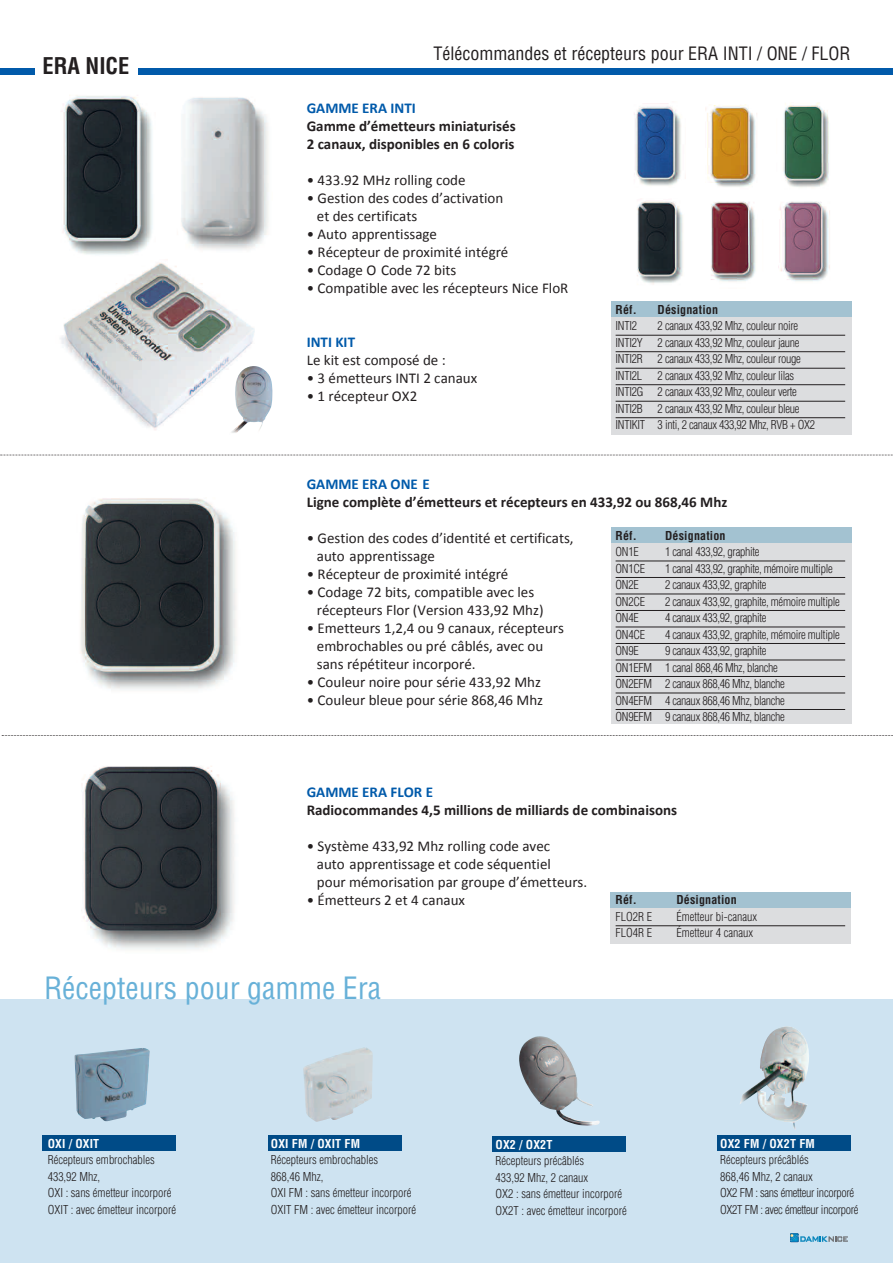
<style>
.page{position:relative;width:893px;height:1263px;background:#fff}
.page>*{position:absolute;margin:0;border:0;box-sizing:border-box;transform-origin:0 0}
.t1{font:condensed 30px "Helvetica";color:#68b1d8}
.t2{font:700 condensed 22.5px "Helvetica";color:#231f20}
.t3{font:condensed 18px "Helvetica";color:#231f20}
.t4{font:15px/18px "Calibri";color:#231f20}
.t5{font:700 15px/18px "Calibri";color:#231f20}
.t6{font:700 15px "Calibri";color:#015aaa}
.t7{font:300 condensed 12px/16.5px "Helvetica";letter-spacing:-.025em;color:#231f20}
.t8{font:300 condensed 12px/16.5px "Helvetica";color:#231f20}
.t9{font:700 condensed 12px "Helvetica";letter-spacing:.015em;color:#231f20}
.t10{font:700 condensed 12px "Helvetica";letter-spacing:.015em;color:#fff}
</style>
<div class="page">
<div style="left:0;top:999px;width:893px;height:264px;background:#cee3f1"></div>
<div style="left:611px;top:531px;width:240px;height:193px;background:#dcdddf"></div>
<div style="left:611px;top:527px;width:240px;height:16px;background:#a3c2d1"></div>
<hr style="left:616px;top:561px;width:229px;height:1px;background:#231f20">
<hr style="left:616px;top:577px;width:229px;height:1px;background:#231f20">
<hr style="left:616px;top:594px;width:229px;height:1px;background:#231f20">
<hr style="left:616px;top:610px;width:229px;height:1px;background:#231f20">
<hr style="left:616px;top:627px;width:229px;height:1px;background:#231f20">
<hr style="left:616px;top:643px;width:229px;height:1px;background:#231f20">
<hr style="left:616px;top:660px;width:229px;height:1px;background:#231f20">
<hr style="left:616px;top:676px;width:229px;height:1px;background:#231f20">
<hr style="left:616px;top:693px;width:229px;height:1px;background:#231f20">
<hr style="left:616px;top:709px;width:229px;height:1px;background:#231f20">
<img style="left:80px;top:498px;width:156px;height:192px">
<svg style="left:790px;top:1233px;width:58px;height:9px"></svg>
<img style="left:61px;top:95px;width:92px;height:160px">
<img style="left:181px;top:97px;width:87px;height:153px">
<div style="left:611px;top:307px;width:240px;height:128px;background:#dcdddf"></div>
<div style="left:611px;top:302px;width:240px;height:15px;background:#a3c2d1"></div>
<hr style="left:616px;top:335px;width:229px;height:1px;background:#231f20">
<hr style="left:616px;top:351px;width:229px;height:1px;background:#231f20">
<hr style="left:616px;top:368px;width:229px;height:1px;background:#231f20">
<hr style="left:616px;top:384px;width:229px;height:1px;background:#231f20">
<hr style="left:616px;top:401px;width:229px;height:1px;background:#231f20">
<hr style="left:616px;top:417px;width:229px;height:1px;background:#231f20">
<img style="left:634px;top:103px;width:47px;height:83px">
<img style="left:705px;top:104px;width:51px;height:83px">
<img style="left:783px;top:102px;width:46px;height:86px">
<img style="left:637px;top:200px;width:46px;height:85px">
<img style="left:711px;top:201px;width:45px;height:81px">
<img style="left:778px;top:201px;width:52px;height:80px">
<img style="left:60px;top:263px;width:195px;height:167px">
<svg style="left:2px;top:735px;width:891px;height:1px"></svg>
<div style="left:610px;top:898px;width:241px;height:46px;background:#dcdddf"></div>
<div style="left:610px;top:892px;width:241px;height:15px;background:#a3c2d1"></div>
<hr style="left:616px;top:925px;width:229px;height:1px;background:#231f20">
<img style="left:82px;top:766px;width:152px;height:184px">
<div style="left:0;top:68px;width:34px;height:6px;background:#015aaa"></div>
<div style="left:138px;top:68px;width:755px;height:6px;background:#015aaa"></div>
<svg style="left:0;top:455px;width:893px;height:1px"></svg>
<img style="left:75px;top:1048px;width:75px;height:73px">
<div style="left:43px;top:1135px;width:133px;height:16px;background:#004b87"></div>
<img style="left:303px;top:1047px;width:70px;height:75px">
<div style="left:268px;top:1135px;width:134px;height:16px;background:#004b87"></div>
<img style="left:740px;top:1026px;width:69px;height:104px">
<div style="left:717px;top:1135px;width:134px;height:16px;background:#004b87"></div>
<img style="left:519px;top:1036px;width:81px;height:90px">
<div style="left:492px;top:1136px;width:134px;height:16px;background:#004b87"></div>
<img style="left:226px;top:366px;width:47px;height:67px">
<h2 class="t2" style="left:43px;top:52px;width:88px">ERA NICE</h2>
<h3 class="t3" style="left:433px;top:42px;width:419px">Télécommandes et récepteurs pour ERA INTI / ONE / FLOR</h3>
<p class="t6" style="left:307px;top:98px;width:111px">GAMME ERA INTI</p>
<p class="t5" style="left:307px;top:117px;width:211px">Gamme d’émetteurs miniaturisés<br>2 canaux, disponibles en 6 coloris</p>
<p class="t4" style="left:307px;top:171px;width:160px">• 433.92 MHz rolling code</p>
<p class="t4" style="left:317px;top:189px;width:188px;text-indent:-10px">• Gestion des codes d’activation et des certificats</p>
<p class="t4" style="left:307px;top:225px;width:132px">• Auto apprentissage</p>
<p class="t4" style="left:307px;top:243px;width:203px">• Récepteur de proximité intégré</p>
<p class="t4" style="left:307px;top:261px;width:151px">• Codage O Code 72 bits</p>
<p class="t4" style="left:307px;top:279px;width:263px">• Compatible avec les récepteurs Nice FloR</p>
<p class="t6" style="left:307px;top:332px;width:50px">INTI KIT</p>
<p class="t4" style="left:307px;top:351px;width:141px">Le kit est composé de :</p>
<p class="t4" style="left:307px;top:369px;width:172px">• 3 émetteurs INTI 2 canaux</p>
<p class="t4" style="left:307px;top:387px;width:112px">• 1 récepteur OX2</p>
<p class="t9" style="left:616px;top:302px;width:23px">Réf.</p>
<p class="t9" style="left:658px;top:302px;width:62px">Désignation</p>
<p class="t7" style="left:616px;top:318px;width:23px">INTI2</p>
<p class="t7" style="left:616px;top:318px;width:187px;text-indent:42px">2 canaux 433,92 Mhz, couleur noire<br>INTI2Y 2 canaux 433,92 Mhz, couleur jaune<br>INTI2R 2 canaux 433,92 Mhz, couleur rouge<br>INTI2L</p>
<p class="t7" style="left:616px;top:367px;width:201px;text-indent:42px">2 canaux 433,92 Mhz, couleur lilas INTI2G 2 canaux 433,92 Mhz, couleur verte INTI2B 2 canaux 433,92 Mhz, couleur bleue INTIKIT 3 inti, 2 canaux 433,92 Mhz, RVB + OX2</p>
<p class="t6" style="left:307px;top:475px;width:125px">GAMME ERA ONE E</p>
<p class="t5" style="left:307px;top:493px;width:422px">Ligne complète d’émetteurs et récepteurs en 433,92 ou 868,46 Mhz</p>
<p class="t4" style="left:317px;top:529px;width:258px;text-indent:-10px">• Gestion des codes d’identité et certificats, auto apprentissage</p>
<p class="t4" style="left:307px;top:565px;width:203px">• Récepteur de proximité intégré</p>
<p class="t4" style="left:317px;top:583px;width:228px;text-indent:-10px">• Codage 72 bits, compatible avec les récepteurs Flor (Version 433,92 Mhz)</p>
<p class="t4" style="left:317px;top:619px;width:249px;text-indent:-10px">• Emetteurs 1,2,4 ou 9 canaux, récepteurs embrochables ou pré câblés, avec ou sans répétiteur incorporé.</p>
<p class="t4" style="left:307px;top:673px;width:236px">• Couleur noire pour série 433,92 Mhz</p>
<p class="t4" style="left:307px;top:691px;width:238px">• Couleur bleue pour série 868,46 Mhz</p>
<p class="t9" style="left:616px;top:528px;width:23px">Réf.</p>
<p class="t9" style="left:665px;top:528px;width:62px">Désignation</p>
<p class="t7" style="left:616px;top:543px;width:25px">ON1E</p>
<p class="t7" style="left:665px;top:543px;width:96px">1 canal 433,92, graphite</p>
<p class="t7" style="left:616px;top:560px;width:31px">ON1CE</p>
<p class="t7" style="left:665px;top:560px;width:169px">1 canal 433,92, graphite, mémoire multiple</p>
<p class="t7" style="left:616px;top:576px;width:25px">ON2E</p>
<p class="t7" style="left:665px;top:576px;width:103px">2 canaux 433,92, graphite</p>
<p class="t7" style="left:616px;top:593px;width:31px">ON2CE</p>
<p class="t7" style="left:665px;top:593px;width:176px">2 canaux 433,92, graphite, mémoire multiple</p>
<p class="t7" style="left:616px;top:609px;width:25px">ON4E</p>
<p class="t7" style="left:665px;top:609px;width:103px">4 canaux 433,92, graphite</p>
<p class="t7" style="left:616px;top:626px;width:31px">ON4CE</p>
<p class="t7" style="left:665px;top:626px;width:176px">4 canaux 433,92, graphite, mémoire multiple</p>
<p class="t7" style="left:616px;top:642px;width:25px">ON9E</p>
<p class="t7" style="left:616px;top:642px;width:171px;text-indent:50px">9 canaux 433,92, graphite ON1EFM 1 canal 868,46 Mhz, blanche ON2EFM 2 canaux 868,46 Mhz, blanche ON4EFM 4 canaux 868,46 Mhz, blanche ON9EFM 9 canaux 868,46 Mhz, blanche</p>
<p class="t6" style="left:307px;top:782px;width:128px">GAMME ERA FLOR E</p>
<p class="t5" style="left:307px;top:801px;width:372px">Radiocommandes 4,5 millions de milliards de combinaisons</p>
<p class="t4" style="left:317px;top:837px;width:272px;text-indent:-10px">• Système 433,92 Mhz rolling code avec<br>auto apprentissage et code séquentiel<br>pour mémorisation par groupe d’émetteurs.</p>
<p class="t4" style="left:307px;top:891px;width:160px">• Émetteurs 2 et 4 canaux</p>
<p class="t9" style="left:616px;top:892px;width:23px">Réf.</p>
<p class="t9" style="left:676px;top:892px;width:62px">Désignation</p>
<p class="t7" style="left:616px;top:908px;width:38px">FLO2R E</p>
<p class="t8" style="left:676px;top:908px;width:82px">Émetteur bi-canaux</p>
<p class="t7" style="left:616px;top:925px;width:38px">FLO4R E</p>
<p class="t8" style="left:676px;top:925px;width:78px">Émetteur 4 canaux</p>
<h1 class="t1" style="left:44px;top:969px;width:339px">Récepteurs pour gamme Era</h1>
<p class="t10" style="left:48px;top:1136px;width:53px">OXI / OXIT</p>
<p class="t8" style="left:48px;top:1151px;width:130px">Récepteurs embrochables<br>433,92 Mhz,<br>OXI : sans émetteur incorporé<br>OXIT : avec émetteur incorporé</p>
<p class="t10" style="left:271px;top:1136px;width:91px">OXI FM / OXIT FM</p>
<p class="t8" style="left:271px;top:1151px;width:147px">Récepteurs embrochables<br>868,46 Mhz,<br>OXI FM : sans émetteur incorporé<br>OXIT FM : avec émetteur incorporé</p>
<p class="t10" style="left:495px;top:1137px;width:58px">OX2 / OX2T</p>
<p class="t8" style="left:495px;top:1153px;width:133px">Récepteurs précâblés<br>433,92 Mhz, 2 canaux<br>OX2 : sans émetteur incorporé<br>OX2T : avec émetteur incorporé</p>
<p class="t10" style="left:720px;top:1136px;width:96px">OX2 FM / OX2T FM</p>
<p class="t7" style="left:720px;top:1151px;width:140px">Récepteurs précâblés<br>868,46 Mhz, 2 canaux<br>OX2 FM : sans émetteur incorporé<br>OX2T FM : avec émetteur incorporé</p>
</div>
